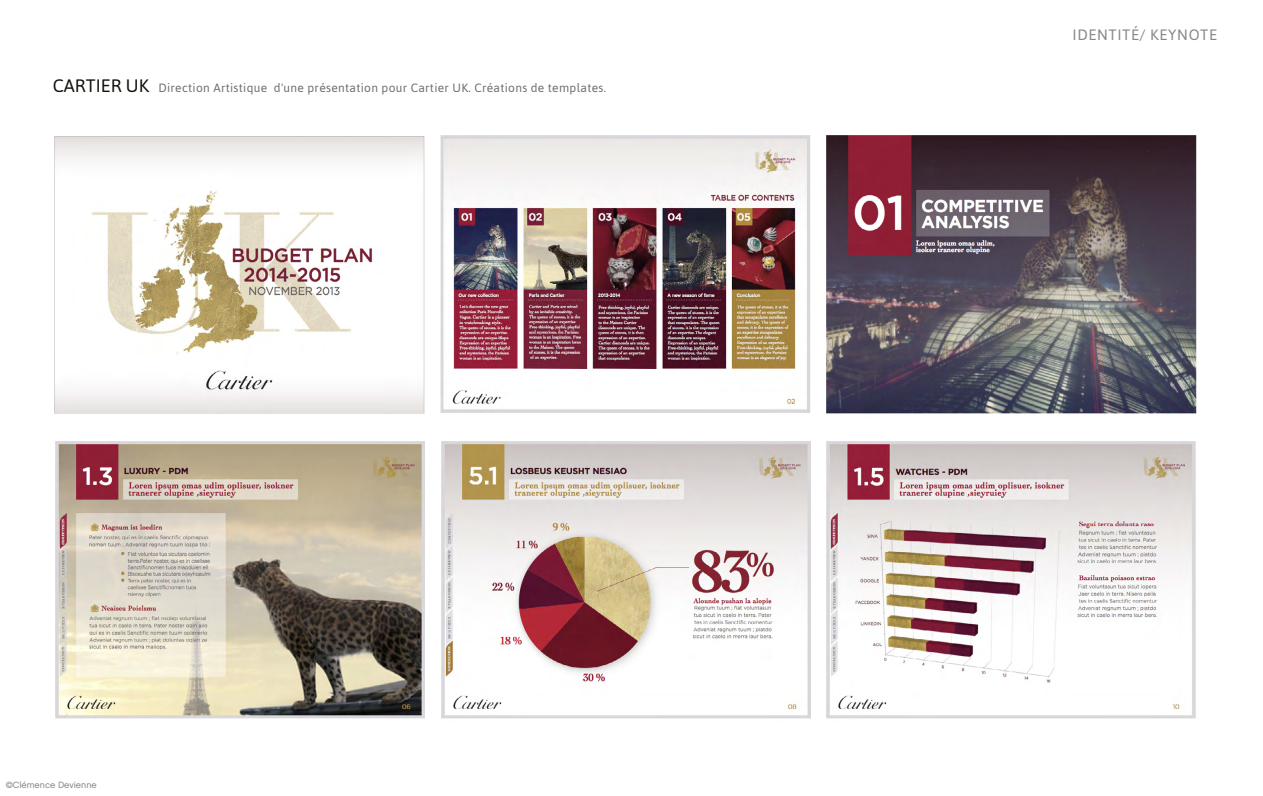
<style>
.page{position:relative;width:1263px;height:796px;background:#fff}
.page>*{position:absolute;margin:0;border:0;box-sizing:border-box;transform-origin:0 0}
.t1{font:15px "Asap";letter-spacing:.04em;color:#878787}
.t2{font:12px "Asap";letter-spacing:.025em;color:#706f6f}
.t3{font:9px "Chalet London Nineteen Sixty";color:#878787}
.s1{font-size:18px;color:#12110c}
</style>
<div class="page">
<img style="left:55px;top:136px;width:369px;height:278px">
<img style="left:440px;top:136px;width:370px;height:277px">
<img style="left:826px;top:136px;width:370px;height:278px">
<img style="left:55px;top:441px;width:370px;height:278px">
<img style="left:441px;top:441px;width:369px;height:278px">
<img style="left:826px;top:441px;width:370px;height:278px">
<p class="t2" style="left:53px;top:81px;width:555px"><span class="s1">CARTIER UK</span> Direction Artistique d'une présentation pour Cartier UK. Créations de templates.</p>
<p class="t3" style="left:6px;top:779px;width:93px">©Clémence Devienne</p>
<p class="t1" style="left:1072px;top:26px;width:146px">IDENTITÉ/ KEYNOTE</p>
</div>
